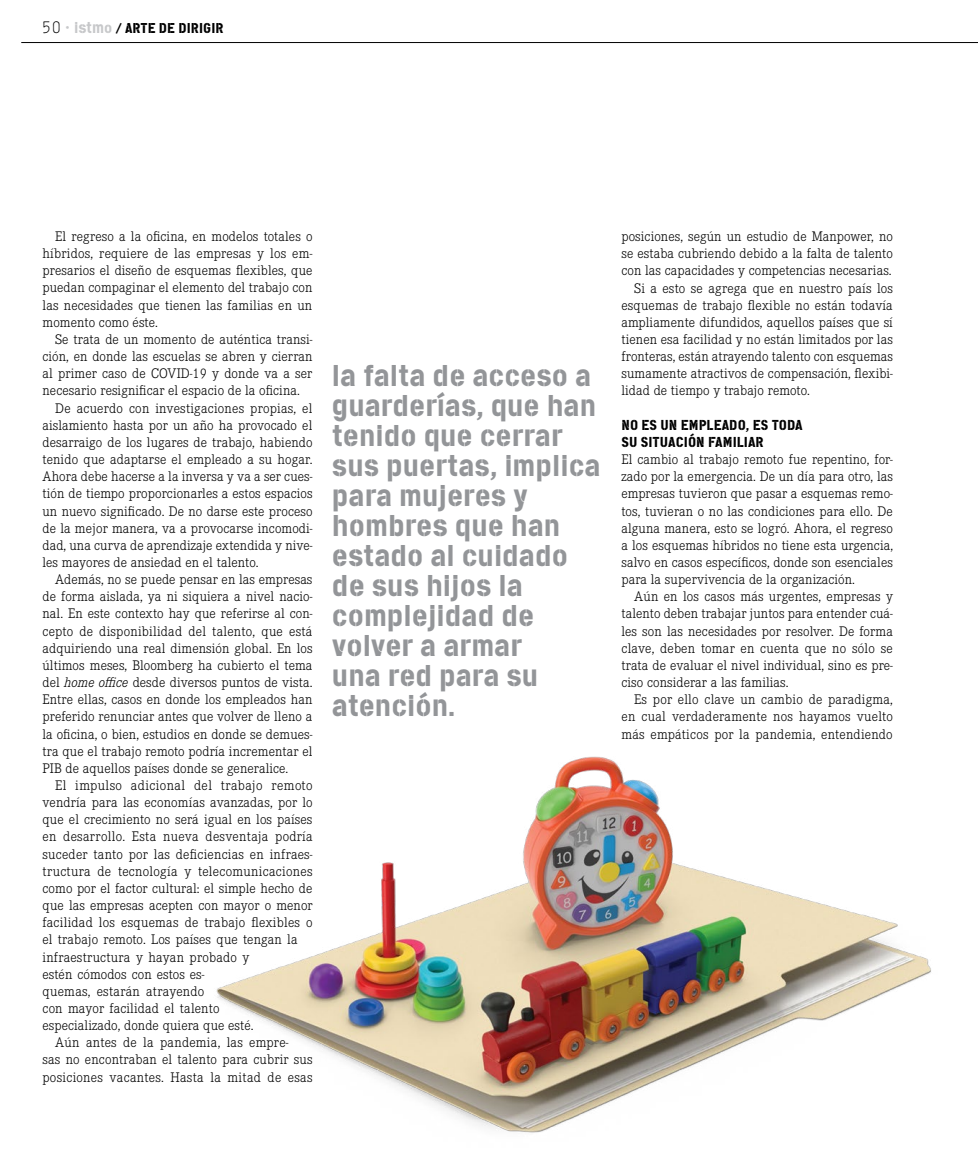
<style>
.page{position:relative;width:978px;height:1170px;background:#fff}
.page>*{position:absolute;margin:0;border:0;box-sizing:border-box;transform-origin:0 0}
.t1{font:30px/30px "Cargo";color:#939598}
.t2{font:300 14.4px/17.1px "Corporate E";letter-spacing:.005em;color:#000;text-align:justify}
.t3{font:14.4px/17.1px "Cargo";letter-spacing:.005em;color:#000}
.t4{font:300 14.4px "Corporate E";letter-spacing:.03em;color:#000}
.t5{font:14.25px "Cargo";letter-spacing:.005em;color:#000}
.s1{font-family:"Numbers Revenue";font-size:16.5px}
.s2{font-family:"Zimmer";font-weight:500;font-size:15.75px;color:#c7c8ca}
.s3{font-size:15.75px;color:#c7c8ca}
.s4{font-size:15px;color:#c7c8ca}
.s5{font-size:13.5px}
.s6{font-style:italic}
</style>
<div class="page">
<hr style="left:21px;top:42px;width:957px;height:1px;background:#000">
<img style="left:216px;top:756px;width:715px;height:377px">
<p class="t5" style="left:41px;top:19px;width:184px"><span class="s1">50</span> <span class="s2">•</span> <span class="s3">istm</span><span class="s4">o</span> <span class="s5">/</span> ARTE DE DIRIGIR</p>
<p class="t2" style="left:43px;top:227px;width:272px;text-indent:13px">El regreso a la oficina, en modelos totales o híbridos, requiere de las empresas y los em&shy;presarios el diseño de esquemas flexibles, que puedan compaginar el elemento del trabajo con las necesidades que tienen las familias en un momento como éste.</p>
<p class="t2" style="left:55px;top:330px;width:259px">Se trata de un momento de auténtica transi-</p>
<p class="t2" style="left:43px;top:347px;width:272px">ción, en donde las escuelas se abren y cierran</p>
<p class="t2" style="left:43px;top:364px;width:271px">al primer caso de COVID-19 y donde va a ser</p>
<p class="t2" style="left:43px;top:381px;width:259px">necesario resignificar el espacio de la oficina.</p>
<p class="t2" style="left:55px;top:398px;width:259px">De acuerdo con investigaciones propias, el</p>
<p class="t2" style="left:43px;top:416px;width:271px">aislamiento hasta por un año ha provocado el</p>
<p class="t2" style="left:43px;top:433px;width:271px">desarraigo de los lugares de trabajo, habiendo</p>
<p class="t2" style="left:43px;top:450px;width:272px">tenido que adaptarse el empleado a su hogar.</p>
<p class="t2" style="left:43px;top:467px;width:272px">Ahora debe hacerse a la inversa y va a ser cues-</p>
<p class="t2" style="left:43px;top:484px;width:272px">tión de tiempo proporcionarles a estos espacios</p>
<p class="t2" style="left:43px;top:501px;width:272px">un nuevo significado. De no darse este proceso</p>
<p class="t2" style="left:43px;top:518px;width:272px">de la mejor manera, va a provocarse incomodi-</p>
<p class="t2" style="left:43px;top:536px;width:272px">dad, una curva de aprendizaje extendida y nive-</p>
<p class="t2" style="left:43px;top:553px;width:218px">les mayores de ansiedad en el talento.</p>
<p class="t2" style="left:55px;top:570px;width:259px">Además, no se puede pensar en las empresas</p>
<p class="t2" style="left:43px;top:587px;width:272px">de forma aislada, ya ni siquiera a nivel nacio-</p>
<p class="t2" style="left:43px;top:604px;width:272px">nal. En este contexto hay que referirse al con-</p>
<p class="t2" style="left:43px;top:621px;width:271px">cepto de disponibilidad del talento, que está</p>
<p class="t2" style="left:43px;top:638px;width:272px">adquiriendo una real dimensión global. En los</p>
<p class="t2" style="left:43px;top:656px;width:271px">últimos meses, Bloomberg ha cubierto el tema</p>
<p class="t2" style="left:43px;top:673px;width:272px">del <span class="s6">home office</span> desde diversos puntos de vista.</p>
<p class="t2" style="left:43px;top:690px;width:271px">Entre ellas, casos en donde los empleados han</p>
<p class="t2" style="left:43px;top:707px;width:271px">preferido renunciar antes que volver de lleno a</p>
<p class="t2" style="left:43px;top:724px;width:272px">la oficina, o bien, estudios en donde se demues-</p>
<p class="t2" style="left:43px;top:741px;width:272px">tra que el trabajo remoto podría incrementar el</p>
<p class="t2" style="left:43px;top:759px;width:247px">PIB de aquellos países donde se generalice.</p>
<p class="t4" style="left:55px;top:775px;width:259px">El impulso adicional del trabajo remoto</p>
<p class="t2" style="left:43px;top:793px;width:272px">vendría para las economías avanzadas, por lo</p>
<p class="t2" style="left:43px;top:810px;width:271px">que el crecimiento no será igual en los países</p>
<p class="t2" style="left:43px;top:827px;width:272px">en desarrollo. Esta nueva desventaja podría</p>
<p class="t2" style="left:43px;top:844px;width:272px">suceder tanto por las deficiencias en infraes-</p>
<p class="t2" style="left:43px;top:861px;width:272px">tructura de tecnología y telecomunicaciones</p>
<p class="t2" style="left:43px;top:879px;width:271px">como por el factor cultural: el simple hecho de</p>
<p class="t2" style="left:43px;top:896px;width:272px">que las empresas acepten con mayor o menor</p>
<p class="t2" style="left:43px;top:913px;width:272px">facilidad los esquemas de trabajo flexibles o</p>
<p class="t2" style="left:43px;top:930px;width:257px">el trabajo remoto. Los países que tengan la</p>
<p class="t2" style="left:43px;top:947px;width:208px">infraestructura y hayan probado y</p>
<p class="t2" style="left:43px;top:964px;width:164px">estén cómodos con estos es-</p>
<p class="t2" style="left:43px;top:981px;width:163px">quemas, estarán atrayendo</p>
<p class="t2" style="left:43px;top:999px;width:178px">con mayor facilidad el talento</p>
<p class="t2" style="left:43px;top:1016px;width:213px">especializado, donde quiera que esté.</p>
<p class="t2" style="left:55px;top:1033px;width:235px">Aún antes de la pandemia, las empre-</p>
<p class="t2" style="left:43px;top:1050px;width:272px">sas no encontraban el talento para cubrir sus</p>
<p class="t2" style="left:43px;top:1067px;width:272px">posiciones vacantes. Hasta la mitad de esas</p>
<h1 class="t1" style="left:332px;top:360px;width:270px">la falta de acceso a guarderías, que han tenido que cerrar sus puertas, implica para mujeres y hombres que han estado al cuidado de sus hijos la complejidad de volver a armar<br>una red para su atención.</h1>
<p class="t2" style="left:621px;top:227px;width:273px">posiciones, según un estudio de Manpower, no</p>
<p class="t2" style="left:621px;top:244px;width:273px">se estaba cubriendo debido a la falta de talento</p>
<p class="t2" style="left:621px;top:261px;width:272px">con las capacidades y competencias necesarias.</p>
<p class="t2" style="left:634px;top:278px;width:260px">Si a esto se agrega que en nuestro país los</p>
<p class="t2" style="left:621px;top:296px;width:273px">esquemas de trabajo flexible no están todavía</p>
<p class="t2" style="left:621px;top:313px;width:273px">ampliamente difundidos, aquellos países que sí</p>
<p class="t2" style="left:621px;top:330px;width:273px">tienen esa facilidad y no están limitados por las</p>
<p class="t2" style="left:621px;top:347px;width:273px">fronteras, están atrayendo talento con esquemas</p>
<p class="t2" style="left:621px;top:364px;width:273px">sumamente atractivos de compensación, flexibi-</p>
<p class="t2" style="left:621px;top:381px;width:190px">lidad de tiempo y trabajo remoto.</p>
<p class="t3" style="left:621px;top:416px;width:183px">NO ES UN EMPLEADO, ES TODA<br>SU SITUACIÓN FAMILIAR</p>
<p class="t2" style="left:621px;top:450px;width:273px">El cambio al trabajo remoto fue repentino, for&shy;zado por la emergencia. De un día para otro, las empresas tuvieron que pasar a esquemas remo&shy;tos, tuvieran o no las condiciones para ello. De alguna manera, esto se logró. Ahora, el regreso a los esquemas híbridos no tiene esta urgencia, salvo en casos específicos, donde son esenciales para la supervivencia de la organización.</p>
<p class="t2" style="left:621px;top:587px;width:273px;text-indent:13px">Aún en los casos más urgentes, empresas y talento deben trabajar juntos para entender cuá&shy;les son las necesidades por resolver. De forma clave, deben tomar en cuenta que no sólo se trata de evaluar el nivel individual, sino es pre&shy;ciso considerar a las familias.</p>
<p class="t2" style="left:621px;top:690px;width:273px;text-indent:13px">Es por ello clave un cambio de paradigma, en cual verdaderamente nos hayamos vuelto más empáticos por la pandemia, entendiendo</p>
</div>
